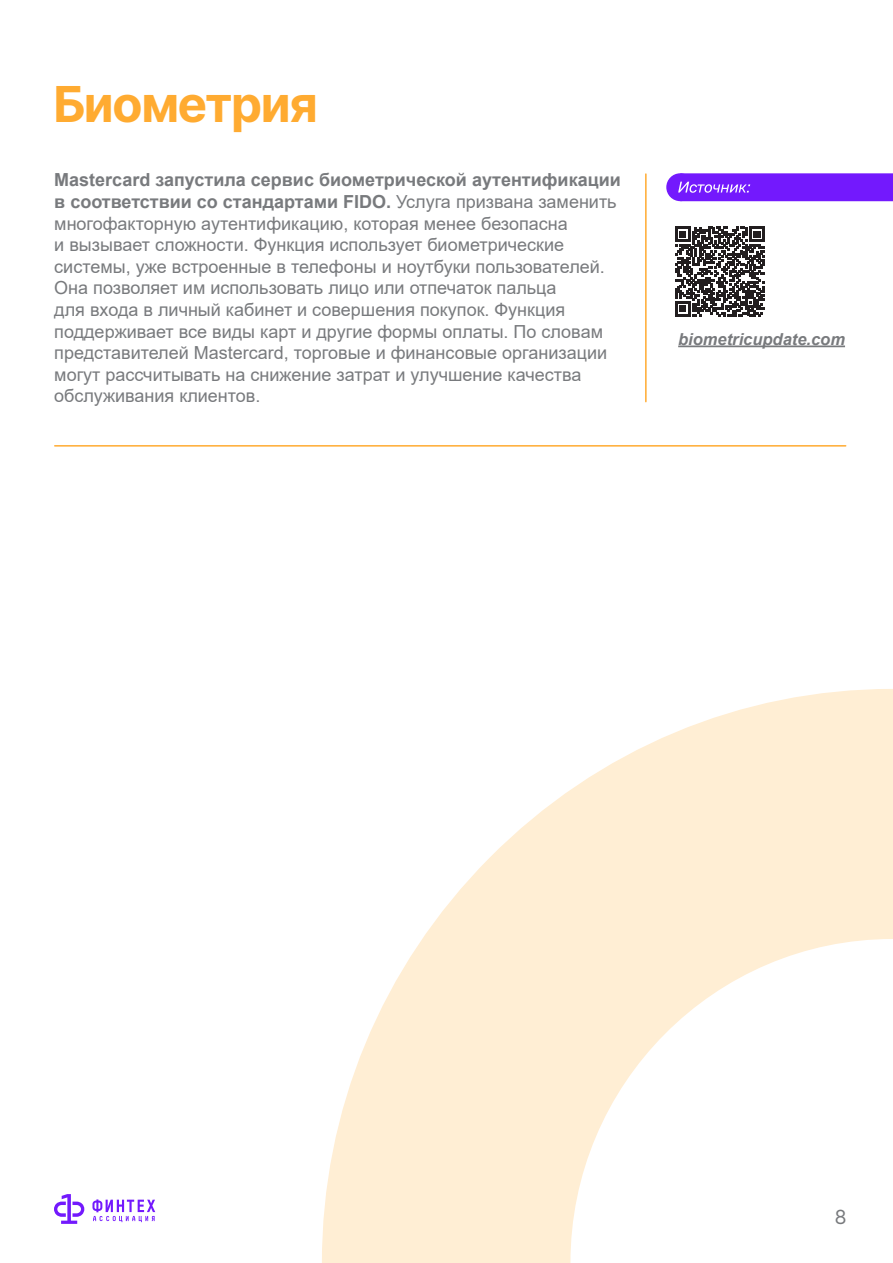
<style>
.page{position:relative;width:893px;height:1263px;background:#fff}
.page>*{position:absolute;margin:0;border:0;box-sizing:border-box;transform-origin:0 0}
.t1{font:700 49.5px "Inter Tight";color:#ffab31}
.t2{font:19.5px "Inter Tight";color:#787a7d}
.t3{font:18px/21.6px "Arial";color:#787a7d}
.t4{font:italic 700 16.5px "Arial";color:#787a7d}
.s1{font-weight:700}
</style>
<div class="page">
<svg style="left:92px;top:1199px;width:63px;height:23px"></svg>
<svg style="left:54px;top:1194px;width:30px;height:30px"></svg>
<div style="left:681px;top:174px;width:211px;height:26px;background:#7319fd"></div>
<div style="left:680px;top:173px;width:213px;height:28px;border:2px solid #7319fd"></div>
<div style="left:667px;top:174px;width:26px;height:26px;background:#7319fd;border-radius:50%"></div>
<div style="left:666px;top:173px;width:28px;height:28px;border:2px solid #7319fd;border-radius:50%"></div>
<svg style="left:678px;top:182px;width:72px;height:11px"></svg>
<hr style="left:678px;top:345px;width:167px;height:2px;background:#787a7d">
<svg style="left:675px;top:227px;width:90px;height:89px"></svg>
<hr style="left:645px;top:174px;width:2px;height:228px;background:#ffab31">
<hr style="left:55px;top:445px;width:791px;height:2px;background:#ffab31">
<svg style="left:322px;top:689px;width:571px;height:574px;fill:#ffeed4"></svg>
<h1 class="t1" style="left:54px;top:68px;width:265px">Биометрия</h1>
<p class="t3" style="left:54px;top:169px;width:568px"><span class="s1">Mastercard запустила сервис биометрической аутентификации в соответствии со стандартами FIDO.</span> Услуга призвана заменить многофакторную аутентификацию, которая менее безопасна<br>и вызывает сложности. Функция использует биометрические системы, уже встроенные в телефоны и ноутбуки пользователей.<br>Она позволяет им использовать лицо или отпечаток пальца<br>для входа в личный кабинет и совершения покупок. Функция поддерживает все виды карт и другие формы оплаты. По словам представителей Mastercard, торговые и финансовые организации могут рассчитывать на снижение затрат и улучшение качества обслуживания клиентов.</p>
<p class="t4" style="left:678px;top:328px;width:168px">biometricupdate.com</p>
<p class="t2" style="left:835px;top:1202px;width:13px">8</p>
</div>
